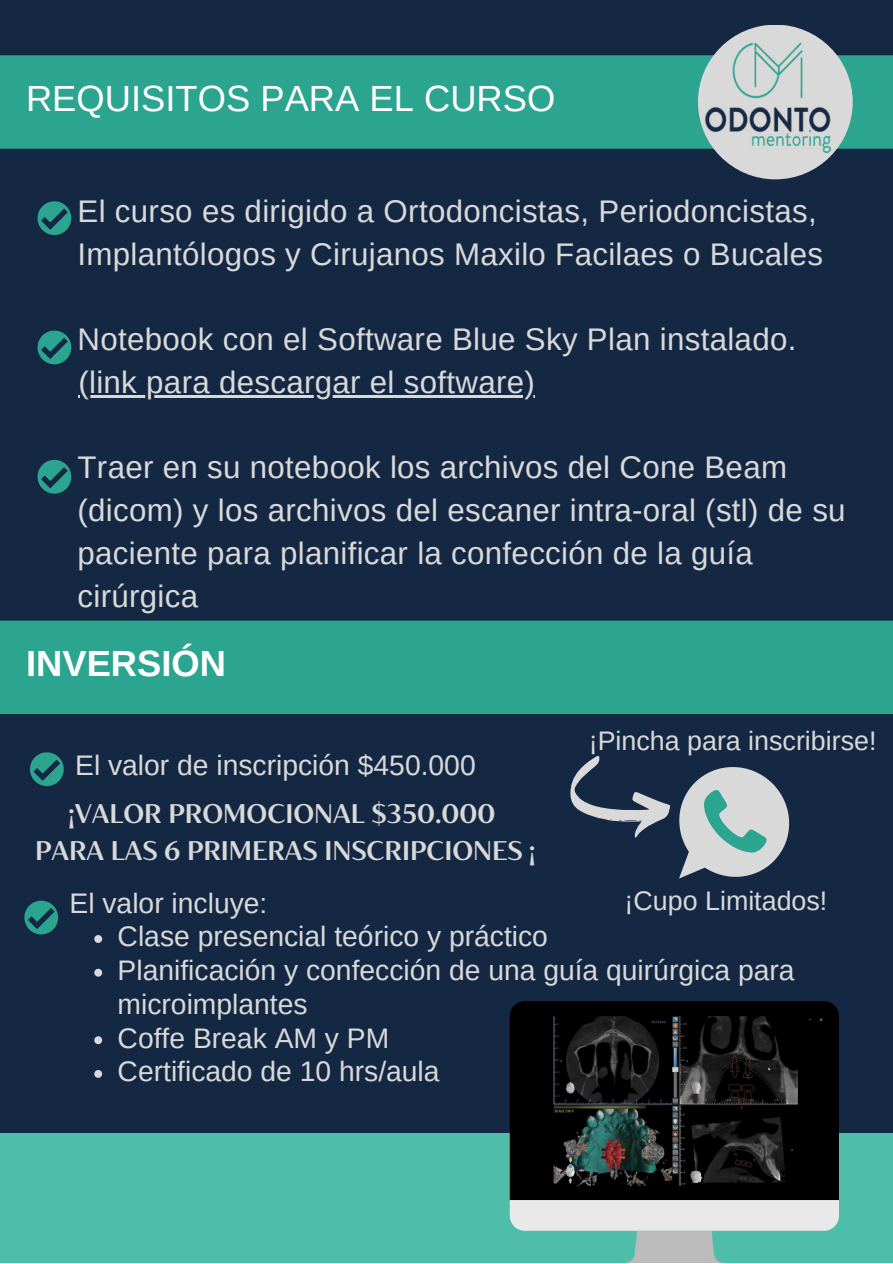
<style>
.page{position:relative;width:893px;height:1264px;background:#fff}
.page>*{position:absolute;margin:0;border:0;box-sizing:border-box;transform-origin:0 0}
.t1{font:36.3px "Arimo";color:#fff}
.t2{font:700 36.3px "Arimo";color:#fff}
.t3{font:31.2px/42.8px "Arimo";letter-spacing:.01em;color:#d9d9d9}
.t4{font:28.2px/33.8px "Arimo";color:#d9d9d9}
.t5{font:700 26.85px/37px "Blacker Sans Text";color:#d9d9d9;text-align:center}
.t6{font:26.85px "Arimo";color:#d9d9d9}
</style>
<div class="page">
<div style="left:0;top:0;width:892px;height:1262px;background:#152843"></div>
<svg style="left:30px;top:752px;width:34px;height:34px"></svg>
<svg style="left:24px;top:900px;width:34px;height:34px"></svg>
<div style="left:0;top:1133px;width:892px;height:129px;background:#4ebeab"></div>
<div style="left:0;top:620px;width:892px;height:94px;background:#2ba58f"></div>
<div style="left:0;top:55px;width:892px;height:94px;background:#2ba58f"></div>
<div style="left:509px;top:1001px;width:329px;height:198px;background:#000"></div>
<svg style="left:509px;top:1200px;width:329px;height:62px"></svg>
<img style="left:523px;top:1016px;width:301px;height:169px">
<hr style="left:78px;top:395px;width:457px;height:2px;background:#d9d9d9">
<svg style="left:38px;top:201px;width:33px;height:34px"></svg>
<svg style="left:38px;top:330px;width:33px;height:34px"></svg>
<svg style="left:38px;top:460px;width:33px;height:33px"></svg>
<div style="left:698px;top:25px;width:154px;height:154px;background:#d9d9d9;border-radius:50%"></div>
<img style="left:698px;top:27px;width:138px;height:140px">
<svg style="left:570px;top:756px;width:220px;height:123px"></svg>
<svg style="left:94px;top:935px;width:8px;height:7px"></svg>
<svg style="left:94px;top:968px;width:8px;height:8px"></svg>
<svg style="left:94px;top:1036px;width:8px;height:8px"></svg>
<svg style="left:94px;top:1070px;width:8px;height:7px"></svg>
<p class="t1" style="left:26px;top:75px;width:531px">REQUISITOS PARA EL CURSO</p>
<p class="t3" style="left:78px;top:190px;width:747px">El curso es dirigido a Ortodoncistas, Periodoncistas,<br>Implantólogos y Cirujanos Maxilo Facilaes o Bucales</p>
<p class="t3" style="left:78px;top:318px;width:720px">Notebook con el Software Blue Sky Plan instalado.</p>
<p class="t3" style="left:78px;top:361px;width:458px">(link para descargar el software)</p>
<p class="t3" style="left:78px;top:446px;width:769px">Traer en su notebook los archivos del Cone Beam (dicom) y los archivos del escaner intra-oral (stl) de su paciente para planificar la confección de la guía cirúrgica</p>
<p class="t2" style="left:26px;top:638px;width:201px">INVERSIÓN</p>
<p class="t4" style="left:75px;top:748px;width:402px">El valor de inscripción $450.000</p>
<p class="t5" style="left:35px;top:794px;width:501px">¡VALOR PROMOCIONAL $350.000<br>PARA LAS 6 PRIMERAS INSCRIPCIONES ¡</p>
<p class="t4" style="left:70px;top:886px;width:199px">El valor incluye:</p>
<p class="t6" style="left:588px;top:724px;width:289px">¡Pincha para inscribirse!</p>
<p class="t6" style="left:624px;top:883px;width:204px">¡Cupo Limitados!</p>
<p class="t4" style="left:118px;top:919px;width:678px">Clase presencial teórico y práctico<br>Planificación y confección de una guía quirúrgica para microimplantes<br>Coffe Break AM y PM<br>Certificado de 10 hrs/aula</p>
</div>
